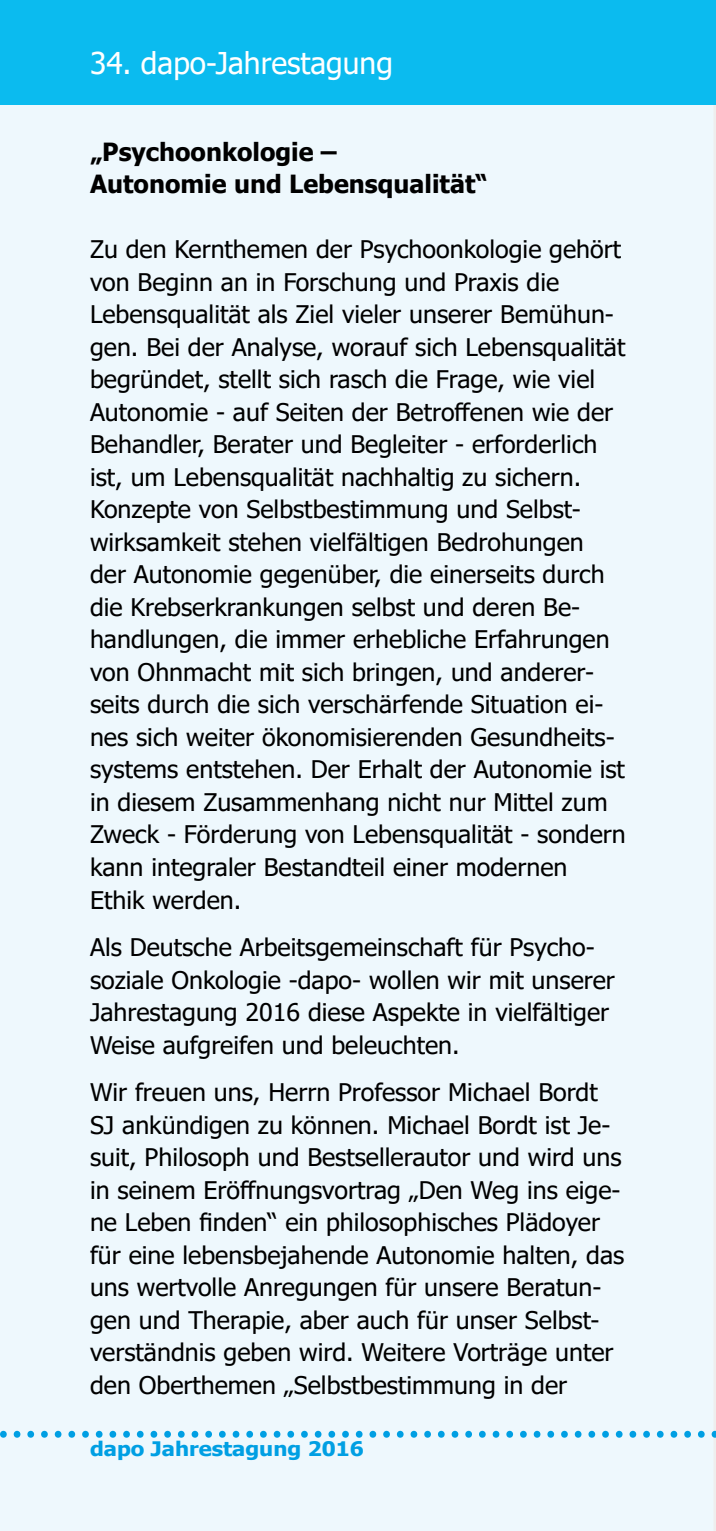
<style>
.page{position:relative;width:716px;height:1531px;background:#fff}
.page>*{position:absolute;margin:0;border:0;box-sizing:border-box;transform-origin:0 0}
.t1{font:60px "Minion Pro";color:#009fe3}
.t2{font:30px "Tahoma";color:#fff}
.t3{font:700 25px/32.5px "Tahoma";color:#000}
.t4{font:24.25px/32.5px "Tahoma";color:#000}
.t5{font:700 20px "Tahoma";color:#009fe3;scale:1.1 1}
</style>
<div class="page">
<div style="left:0;top:105px;width:716px;height:1426px;background:#eef8fd"></div>
<div style="left:0;top:0;width:716px;height:105px;background:#0bbbef"></div>
<p class="t2" style="left:90px;top:43px;width:304px">34. dapo-Jahrestagung</p>
<p class="t3" style="left:90px;top:137px;width:399px">„Psychoonkologie –<br>Autonomie und Lebensqualität“</p>
<p class="t4" style="left:90px;top:235px;width:537px">Zu den Kernthemen der Psychoonkologie gehört von Beginn an in Forschung und Praxis die Lebensqualität als Ziel vieler unserer Bemühun&shy;gen. Bei der Analyse, worauf sich Lebensqualität begründet, stellt sich rasch die Frage, wie viel Autonomie - auf Seiten der Betroffenen wie der Behandler, Berater und Begleiter - erforderlich ist, um Lebensqualität nachhaltig zu sichern.<br>Konzepte von Selbstbestimmung und Selbst&shy;wirksamkeit stehen vielfältigen Bedrohungen<br>der Autonomie gegenüber, die einerseits durch die Krebserkrankungen selbst und deren Be&shy;handlungen, die immer erhebliche Erfahrungen von Ohnmacht mit sich bringen, und anderer&shy;seits durch die sich verschärfende Situation ei&shy;nes sich weiter ökonomisierenden Gesundheits&shy;systems entstehen. Der Erhalt der Autonomie ist in diesem Zusammenhang nicht nur Mittel zum Zweck - Förderung von Lebensqualität - sondern kann integraler Bestandteil einer modernen Ethik werden.</p>
<p class="t4" style="left:90px;top:932px;width:526px">Als Deutsche Arbeitsgemeinschaft für Psycho&shy;soziale Onkologie -dapo- wollen wir mit unserer Jahrestagung 2016 diese Aspekte in vielfältiger Weise aufgreifen und beleuchten.</p>
<p class="t4" style="left:90px;top:1077px;width:536px">Wir freuen uns, Herrn Professor Michael Bordt SJ ankündigen zu können. Michael Bordt ist Je&shy;suit, Philosoph und Bestsellerautor und wird uns in seinem Eröffnungsvortrag „Den Weg ins eige&shy;ne Leben finden“ ein philosophisches Plädoyer für eine lebensbejahende Autonomie halten, das uns wertvolle Anregungen für unsere Beratun&shy;gen und Therapie, aber auch für unser Selbst&shy;verständnis geben wird. Weitere Vorträge unter den Oberthemen „Selbstbestimmung in der</p>
<h1 class="t1" style="left:-3px;top:1377px;width:727px">.....................................................</h1>
<p class="t5" style="left:90px;top:1435px;width:250px">dapo Jahrestagung 2016</p>
</div>
